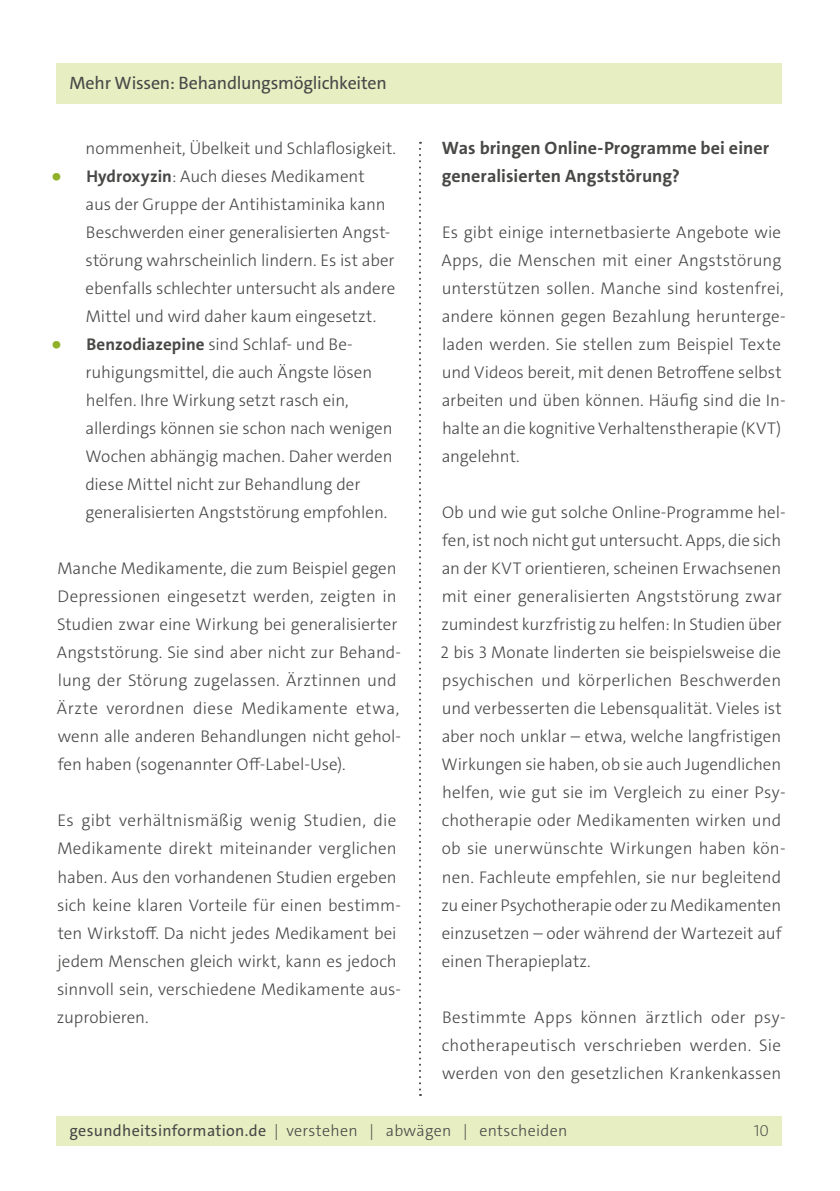
<style>
.page{position:relative;width:840px;height:1191px;background:#fff}
.page>*{position:absolute;margin:0;border:0;box-sizing:border-box;transform-origin:0 0}
.t1{font:700 18px/28px "The Sans C4 s";letter-spacing:.005em;color:#484847}
.t2{font:18px "The Sans C4 s";letter-spacing:-.015em;color:#484847}
.t3{font:300 17px/28px "The Sans C4 s";color:#484847}
.t4{font:300 16px "The Sans C4 s";letter-spacing:.02em;color:#484847}
.t5{font:200 16px "The Sans C4 s";color:#484847}
.s1{font-family:"Ubuntu";font-size:32px;color:#8eb127}
.s2{font-weight:700}
.s3{font-weight:400}
</style>
<div class="page">
<div style="left:57px;top:1116px;width:724px;height:29px;background:#e7eec2"></div>
<div style="left:57px;top:63px;width:724px;height:40px;background:#e7eec2"></div>
<svg style="left:419px;top:142px;width:2px;height:954px"></svg>
<p class="t2" style="left:69px;top:71px;width:319px">Mehr Wissen: Behandlungsmöglichkeiten</p>
<p class="t3" style="left:86px;top:135px;width:312px">nommenheit, Übelkeit und Schlaflosigkeit.</p>
<p class="t3" style="left:85px;top:163px;width:311px;text-indent:-34px"><span class="s1">•</span> <span class="s2">Hydroxyzin</span>: Auch dieses Medikament<br>aus der Gruppe der Antihistaminika kann Beschwerden einer generalisierten Angst&shy;störung wahrscheinlich lindern. Es ist aber ebenfalls schlechter untersucht als andere Mittel und wird daher kaum eingesetzt.</p>
<p class="t3" style="left:85px;top:331px;width:308px;text-indent:-34px"><span class="s1">•</span> <span class="s2">Benzodiazepine</span> sind Schlaf- und Be&shy;ruhigungsmittel, die auch Ängste lösen helfen. Ihre Wirkung setzt rasch ein, allerdings können sie schon nach wenigen Wochen abhängig machen. Daher werden diese Mittel nicht zur Behandlung der generalisierten Angststörung empfohlen.</p>
<p class="t3" style="left:57px;top:555px;width:345px">Manche Medikamente, die zum Beispiel gegen Depressionen eingesetzt werden, zeigten in Studien zwar eine Wirkung bei generalisierter Angststörung. Sie sind aber nicht zur Behand&shy;lung der Störung zugelassen. Ärztinnen und Ärzte verordnen diese Medikamente etwa, wenn alle anderen Behandlungen nicht gehol&shy;fen haben (sogenannter Off-Label-Use).</p>
<p class="t3" style="left:57px;top:807px;width:345px">Es gibt verhältnismäßig wenig Studien, die Medikamente direkt miteinander verglichen haben. Aus den vorhandenen Studien ergeben sich keine klaren Vorteile für einen bestimm&shy;ten Wirkstoff. Da nicht jedes Medikament bei jedem Menschen gleich wirkt, kann es jedoch sinnvoll sein, verschiedene Medikamente aus&shy;zuprobieren.</p>
<p class="t1" style="left:441px;top:134px;width:329px">Was bringen Online-Programme bei einer generalisierten Angststörung?</p>
<p class="t3" style="left:441px;top:219px;width:345px">Es gibt einige internetbasierte Angebote wie Apps, die Menschen mit einer Angststörung unterstützen sollen. Manche sind kostenfrei, andere können gegen Bezahlung herunterge&shy;laden werden. Sie stellen zum Beispiel Texte und Videos bereit, mit denen Betroffene selbst arbeiten und üben können. Häufig sind die In&shy;halte an die kognitive Verhaltenstherapie (KVT) angelehnt.</p>
<p class="t3" style="left:440px;top:499px;width:346px">Ob und wie gut solche Online-Programme hel&shy;fen, ist noch nicht gut untersucht. Apps, die sich an der KVT orientieren, scheinen Erwachsenen mit einer generalisierten Angststörung zwar zumindest kurzfristig zu helfen: In Studien über 2 bis 3 Monate linderten sie beispielsweise die psychischen und körperlichen Beschwerden und verbesserten die Lebensqualität. Vieles ist aber noch unklar – etwa, welche langfristigen Wirkungen sie haben, ob sie auch Jugendlichen helfen, wie gut sie im Vergleich zu einer Psy&shy;chotherapie oder Medikamenten wirken und ob sie unerwünschte Wirkungen haben kön&shy;nen. Fachleute empfehlen, sie nur begleitend zu einer Psychotherapie oder zu Medikamenten einzusetzen – oder während der Wartezeit auf einen Therapieplatz.</p>
<p class="t3" style="left:441px;top:1003px;width:345px">Bestimmte Apps können ärztlich oder psy&shy;chotherapeutisch verschrieben werden. Sie werden von den gesetzlichen Krankenkassen</p>
<p class="t4" style="left:69px;top:1120px;width:499px"><span class="s3">gesundheitsinformation.de</span> | verstehen | abwägen | entscheiden</p>
<p class="t5" style="left:753px;top:1120px;width:17px">10</p>
</div>
